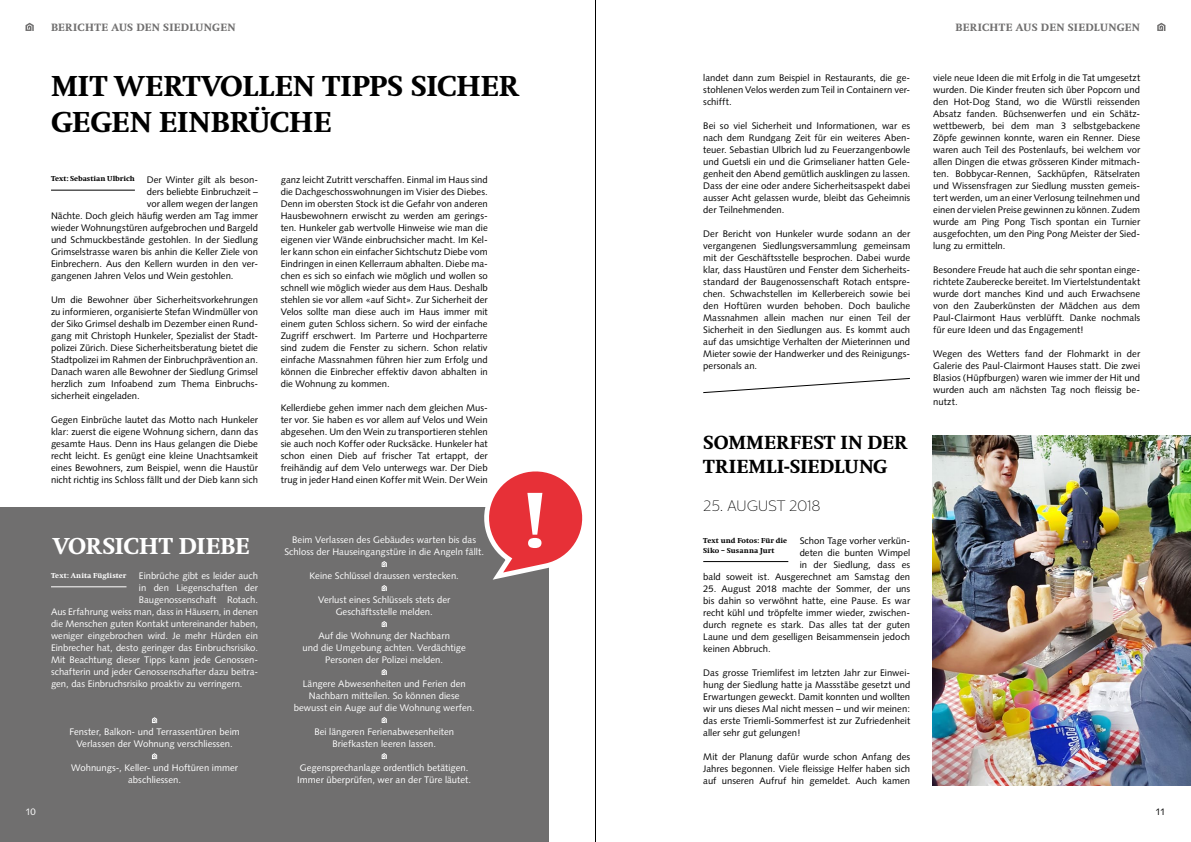
<style>
.page{position:relative;width:1191px;height:842px;background:#fff}
.page>*{position:absolute;margin:0;border:0;box-sizing:border-box;transform-origin:0 0}
.t1{font:800 30px/36px "Swift";letter-spacing:-.005em;color:#000}
.t2{font:800 24px "Swift";letter-spacing:-.015em;color:#fff}
.t3{font:800 19.8px/23.8px "Swift";letter-spacing:.005em;color:#000}
.t4{font:100 15px "Centrale Sans";letter-spacing:-.02em;color:#000}
.t5{font:800 11px "Swift";letter-spacing:.025em;color:#706f6f}
.t6{font:9.5px/12px "Syntax";letter-spacing:.005em;color:#000;text-align:justify}
.t7{font:9.5px/12px "Syntax";color:#fff;text-align:center}
.t8{font:800 7.5px/10px "Swift";letter-spacing:.005em;color:#000}
.t9{font:800 7.5px "Swift";letter-spacing:.015em;color:#fff}
</style>
<div class="page">
<hr style="left:595px;top:0;width:1px;height:842px;background:#000">
<div style="left:0;top:508px;width:548px;height:334px;background:#706f6f"></div>
<hr style="left:51px;top:190px;width:84px;height:1px;background:#000">
<svg style="left:152px;top:717px;width:5px;height:6px"></svg>
<svg style="left:152px;top:753px;width:5px;height:6px"></svg>
<hr style="left:51px;top:586px;width:75px;height:1px;background:#fff">
<hr style="left:703px;top:561px;width:85px;height:1px;background:#000">
<svg style="left:703px;top:378px;width:207px;height:15px"></svg>
<img style="left:933px;top:436px;width:258px;height:349px">
<svg style="left:382px;top:561px;width:5px;height:6px"></svg>
<svg style="left:382px;top:585px;width:5px;height:6px"></svg>
<svg style="left:382px;top:621px;width:5px;height:6px"></svg>
<svg style="left:382px;top:669px;width:5px;height:6px"></svg>
<svg style="left:382px;top:717px;width:5px;height:6px"></svg>
<svg style="left:382px;top:753px;width:5px;height:6px"></svg>
<svg style="left:476px;top:471px;width:107px;height:112px"></svg>
<svg style="left:26px;top:23px;width:8px;height:8px"></svg>
<svg style="left:1157px;top:23px;width:8px;height:8px"></svg>
<p class="t5" style="left:51px;top:21px;width:186px">BERICHTE AUS DEN SIEDLUNGEN</p>
<p class="t5" style="left:955px;top:21px;width:186px">BERICHTE AUS DEN SIEDLUNGEN</p>
<h1 class="t1" style="left:51px;top:69px;width:469px">MIT WERTVOLLEN TIPPS SICHER<br>GEGEN EINBRÜCHE</h1>
<p class="t6" style="left:147px;top:174px;width:113px">Der Winter gilt als beson-</p>
<p class="t6" style="left:147px;top:186px;width:113px">ders beliebte Einbruchzeit –</p>
<p class="t6" style="left:147px;top:198px;width:113px">vor allem wegen der langen</p>
<p class="t6" style="left:51px;top:210px;width:208px">Nächte. Doch gleich häufig werden am Tag immer</p>
<p class="t6" style="left:51px;top:222px;width:208px">wieder Wohnungstüren aufgebrochen und Bargeld</p>
<p class="t6" style="left:51px;top:234px;width:208px">und Schmuckbestände gestohlen. In der Siedlung</p>
<p class="t6" style="left:51px;top:246px;width:208px">Grimselstrasse waren bis anhin die Keller Ziele von</p>
<p class="t6" style="left:51px;top:258px;width:208px">Einbrechern. Aus den Kellern wurden in den ver-</p>
<p class="t6" style="left:51px;top:270px;width:184px">gangenen Jahren Velos und Wein gestohlen.</p>
<p class="t6" style="left:51px;top:294px;width:208px">Um die Bewohner über Sicherheitsvorkehrungen zu informieren, organisierte Stefan Windmüller von der Siko Grimsel deshalb im Dezember einen Rund&shy;gang mit Christoph Hunkeler, Spezialist der Stadt&shy;polizei Zürich. Diese Sicherheitsberatung bietet die Stadtpolizei im Rahmen der Einbruchprävention an.<br>Danach waren alle Bewohner der Siedlung Grimsel herzlich zum Infoabend zum Thema Einbruchs&shy;sicherheit eingeladen.</p>
<p class="t6" style="left:51px;top:414px;width:208px">Gegen Einbrüche lautet das Motto nach Hunkeler klar: zuerst die eigene Wohnung sichern, dann das gesamte Haus. Denn ins Haus gelangen die Diebe recht leicht. Es genügt eine kleine Unachtsamkeit eines Bewohners, zum Beispiel, wenn die Haustür nicht richtig ins Schloss fällt und der Dieb kann sich</p>
<p class="t8" style="left:51px;top:174px;width:85px">Text: Sebastian Ulbrich</p>
<h2 class="t2" style="left:54px;top:533px;width:198px">VORSICHT DIEBE</h2>
<p class="t7" style="left:139px;top:570px;width:121px">Einbrüche gibt es leider auch</p>
<p class="t7" style="left:139px;top:582px;width:121px">in den Liegenschaften der</p>
<p class="t7" style="left:139px;top:594px;width:121px">Baugenossenschaft Rotach.</p>
<p class="t7" style="left:51px;top:606px;width:208px">Aus Erfahrung weiss man, dass in Häusern, in denen</p>
<p class="t7" style="left:51px;top:618px;width:208px">die Menschen guten Kontakt untereinander haben,</p>
<p class="t7" style="left:51px;top:630px;width:208px">weniger eingebrochen wird. Je mehr Hürden ein</p>
<p class="t7" style="left:51px;top:642px;width:208px">Einbrecher hat, desto geringer das Einbruchsrisiko.</p>
<p class="t7" style="left:51px;top:654px;width:208px">Mit Beachtung dieser Tipps kann jede Genossen-</p>
<p class="t7" style="left:51px;top:666px;width:208px">schafterin und jeder Genossenschafter dazu beitra-</p>
<p class="t7" style="left:51px;top:678px;width:193px">gen, das Einbruchsrisiko proaktiv zu verringern.</p>
<p class="t7" style="left:69px;top:726px;width:172px">Fenster, Balkon- und Terrassentüren beim<br>Verlassen der Wohnung verschliessen.</p>
<p class="t7" style="left:71px;top:762px;width:168px">Wohnungs-, Keller- und Hoftüren immer abschliessen.</p>
<p class="t9" style="left:51px;top:571px;width:77px">Text: Anita Füglister</p>
<p class="t6" style="left:281px;top:174px;width:208px">ganz leicht Zutritt verschaffen. Einmal im Haus sind die Dachgeschosswohnungen im Visier des Diebes.<br>Denn im obersten Stock ist die Gefahr von anderen Hausbewohnern erwischt zu werden am gerings&shy;ten. Hunkeler gab wertvolle Hinweise wie man die eigenen vier Wände einbruchsicher macht. Im Kel&shy;ler kann schon ein einfacher Sichtschutz Diebe vom Eindringen in einen Kellerraum abhalten. Diebe ma&shy;chen es sich so einfach wie möglich und wollen so schnell wie möglich wieder aus dem Haus. Deshalb stehlen sie vor allem «auf Sicht». Zur Sicherheit der Velos sollte man diese auch im Haus immer mit einem guten Schloss sichern. So wird der einfache Zugriff erschwert. Im Parterre und Hochparterre sind zudem die Fenster zu sichern. Schon relativ einfache Massnahmen führen hier zum Erfolg und können die Einbrecher effektiv davon abhalten in die Wohnung zu kommen.</p>
<p class="t6" style="left:281px;top:402px;width:208px">Kellerdiebe gehen immer nach dem gleichen Mus&shy;ter vor. Sie haben es vor allem auf Velos und Wein abgesehen. Um den Wein zu transportieren stehlen sie auch noch Koffer oder Rucksäcke. Hunkeler hat schon einen Dieb auf frischer Tat ertappt, der freihändig auf dem Velo unterwegs war. Der Dieb trug in jeder Hand einen Koffer mit Wein. Der Wein</p>
<p class="t7" style="left:284px;top:534px;width:201px">Beim Verlassen des Gebäudes warten bis das<br>Schloss der Hauseingangstüre in die Angeln fällt.</p>
<p class="t7" style="left:309px;top:570px;width:151px">Keine Schlüssel draussen verstecken.</p>
<p class="t7" style="left:318px;top:594px;width:134px">Verlust eines Schlüssels stets der<br>Geschäftsstelle melden.</p>
<p class="t7" style="left:302px;top:630px;width:165px">Auf die Wohnung der Nachbarn<br>und die Umgebung achten. Verdächtige<br>Personen der Polizei melden.</p>
<p class="t7" style="left:294px;top:678px;width:182px">Längere Abwesenheiten und Ferien den<br>Nachbarn mitteilen. So können diese bewusst ein Auge auf die Wohnung werfen.</p>
<p class="t7" style="left:314px;top:726px;width:141px">Bei längeren Ferienabwesenheiten<br>Briefkasten leeren lassen.</p>
<p class="t7" style="left:297px;top:762px;width:175px;text-align:left">Gegensprechanlage ordentlich betätigen.<br>Immer überprüfen, wer an der Türe läutet.</p>
<p class="t6" style="left:703px;top:72px;width:208px">landet dann zum Beispiel in Restaurants, die ge&shy;stohlenen Velos werden zum Teil in Containern ver&shy;schifft.</p>
<p class="t6" style="left:703px;top:120px;width:208px">Bei so viel Sicherheit und Informationen, war es nach dem Rundgang Zeit für ein weiteres Aben&shy;teuer. Sebastian Ulbrich lud zu Feuerzangenbowle und Guetsli ein und die Grimselianer hatten Gele&shy;genheit den Abend gemütlich ausklingen zu lassen.<br>Dass der eine oder andere Sicherheitsaspekt dabei ausser Acht gelassen wurde, bleibt das Geheimnis der Teilnehmenden.</p>
<p class="t6" style="left:703px;top:228px;width:208px">Der Bericht von Hunkeler wurde sodann an der vergangenen Siedlungsversammlung gemeinsam mit der Geschäftsstelle besprochen. Dabei wurde klar, dass Haustüren und Fenster dem Sicherheits&shy;standard der Baugenossenschaft Rotach entspre&shy;chen. Schwachstellen im Kellerbereich sowie bei den Hoftüren wurden behoben. Doch bauliche Massnahmen allein machen nur einen Teil der Sicherheit in den Siedlungen aus. Es kommt auch auf das umsichtige Verhalten der Mieterinnen und Mieter sowie der Handwerker und des Reinigungs&shy;personals an.</p>
<h3 class="t3" style="left:703px;top:431px;width:205px">SOMMERFEST IN DER<br>TRIEMLI-SIEDLUNG</h3>
<h3 class="t4" style="left:703px;top:498px;width:119px">25. AUGUST 2018</h3>
<p class="t8" style="left:703px;top:535px;width:85px">Text und Fotos: Für die<br>Siko – Susanna Jurt</p>
<p class="t6" style="left:703px;top:535px;width:208px;text-align:right">Schon Tage vorher verkün-<br>deten die bunten Wimpel<br>in der Siedlung, dass es<br>bald soweit ist. Ausgerechnet am Samstag den</p>
<p class="t6" style="left:703px;top:583px;width:208px">25. August 2018 machte der Sommer, der uns bis dahin so verwöhnt hatte, eine Pause. Es war recht kühl und tröpfelte immer wieder, zwischen&shy;durch regnete es stark. Das alles tat der guten Laune und dem geselligen Beisammensein jedoch keinen Abbruch.</p>
<p class="t6" style="left:703px;top:667px;width:208px">Das grosse Triemlifest im letzten Jahr zur Einwei&shy;hung der Siedlung hatte ja Massstäbe gesetzt und Erwartungen geweckt. Damit konnten und wollten wir uns dieses Mal nicht messen – und wir meinen: das erste Triemli-Sommerfest ist zur Zufriedenheit aller sehr gut gelungen!</p>
<p class="t6" style="left:703px;top:751px;width:208px">Mit der Planung dafür wurde schon Anfang des Jahres begonnen. Viele fleissige Helfer haben sich auf unseren Aufruf hin gemeldet. Auch kamen</p>
<p class="t6" style="left:933px;top:72px;width:208px">viele neue Ideen die mit Erfolg in die Tat umgesetzt wurden. Die Kinder freuten sich über Popcorn und den Hot-Dog Stand, wo die Würstli reissenden Absatz fanden. Büchsenwerfen und ein Schätz&shy;wettbewerb, bei dem man 3 selbstgebackene Zöpfe gewinnen konnte, waren ein Renner. Diese waren auch Teil des Postenlaufs, bei welchem vor allen Dingen die etwas grösseren Kinder mitmach&shy;ten. Bobbycar-Rennen, Sackhüpfen, Rätselraten und Wissensfragen zur Siedlung mussten gemeis&shy;tert werden, um an einer Verlosung teilnehmen und einen der vielen Preise gewinnen zu können. Zudem wurde am Ping Pong Tisch spontan ein Turnier ausgefochten, um den Ping Pong Meister der Sied&shy;lung zu ermitteln.</p>
<p class="t6" style="left:933px;top:263px;width:208px">Besondere Freude hat auch die sehr spontan einge&shy;richtete Zauberecke bereitet. Im Viertelstundentakt wurde dort manches Kind und auch Erwachsene von den Zauberkünsten der Mädchen aus dem Paul-Clairmont Haus verblüfft. Danke nochmals für eure Ideen und das Engagement!</p>
<p class="t6" style="left:933px;top:347px;width:208px">Wegen des Wetters fand der Flohmarkt in der Galerie des Paul-Clairmont Hauses statt. Die zwei Blasios (Hüpfburgen) waren wie immer der Hit und wurden auch am nächsten Tag noch fleissig be&shy;nutzt.</p>
<p class="t7" style="left:26px;top:806px;width:12px">10</p>
<p class="t6" style="left:1155px;top:806px;width:11px">11</p>
</div>
